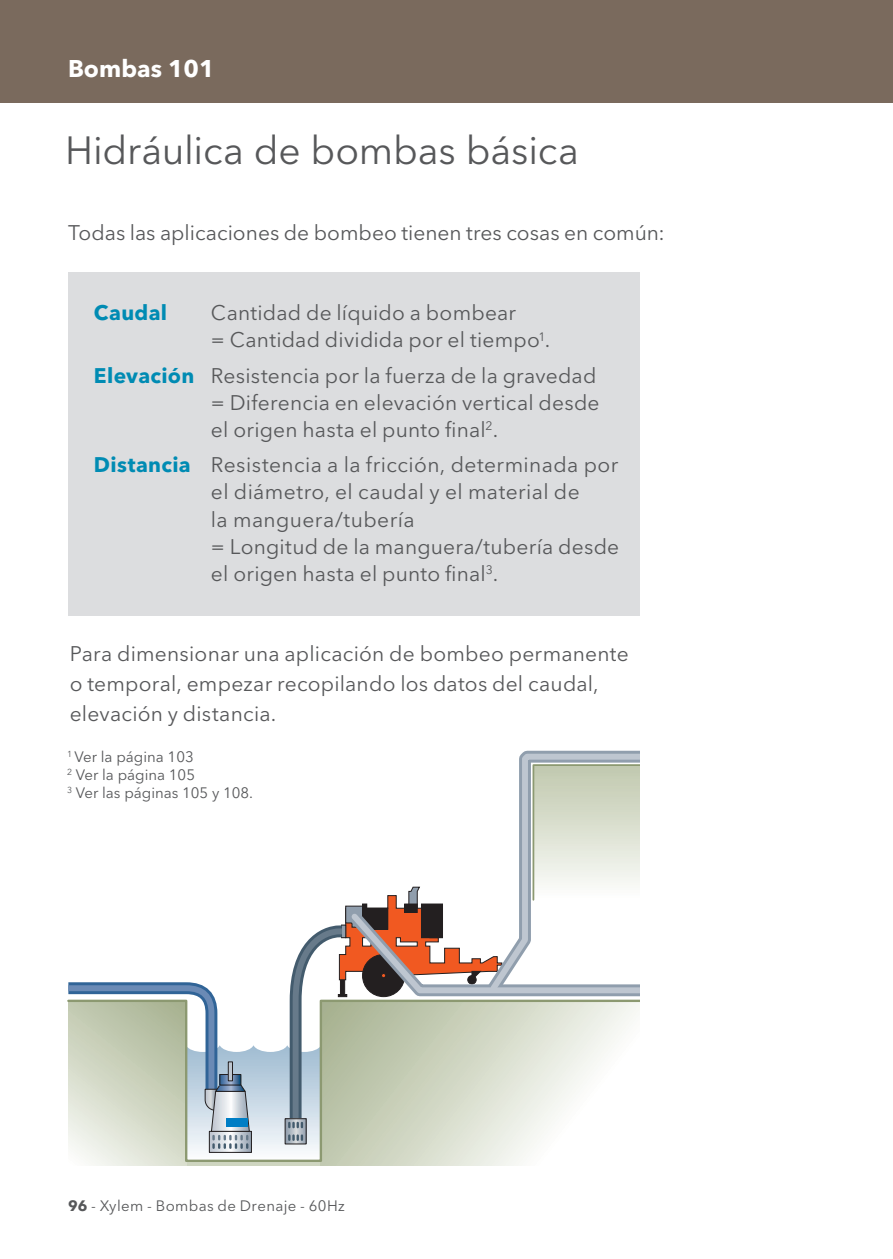
<style>
.page{position:relative;width:893px;height:1259px;background:#fff}
.page>*{position:absolute;margin:0;border:0;box-sizing:border-box;transform-origin:0 0}
.Rudimentary{font:39px "Avenir Next LT Pro";letter-spacing:-.005em;color:#57585a}
.x_runningHead{font:700 24px "Avenir Next LT Pro";color:#fff}
.applications_Bullet{font:21px/27px "Avenir Next LT Pro";letter-spacing:.01em;color:#57585a}
.applications_Bullet-2{font:700 21px "Avenir Next LT Pro";letter-spacing:.015em;color:#008bb3}
.Small_text_6p{font:15px "Avenir Next LT Pro";color:#57585a}
.Small_text_6p-2{font:15px "Avenir Next LT Pro";letter-spacing:.025em;color:#57585a}
.s1{font-weight:700;color:#008bb3}
.s2{font-weight:700}
</style>
<div class="page">
<svg style="left:67px;top:751px;width:572px;height:414px"></svg>
<div style="left:0;top:0;width:893px;height:103px;background:#7a6a5d"></div>
<div style="left:68px;top:272px;width:571px;height:344px;background:#dcdddf"></div>
<p class="x_runningHead" style="left:68px;top:54px;width:148px">Bombas 101</p>
<p class="Rudimentary" style="left:65px;top:127px;width:515px">Hidráulica de bombas básica</p>
<p class="applications_Bullet" style="left:68px;top:220px;width:598px">Todas las aplicaciones de bombeo tienen tres cosas en común:</p>
<p class="applications_Bullet-2" style="left:94px;top:300px;width:75px">Caudal</p>
<p class="applications_Bullet" style="left:211px;top:300px;width:341px">Cantidad de líquido a bombear<br>= Cantidad dividida por el tiempo<sup>1</sup>.</p>
<p class="applications_Bullet" style="left:211px;top:362px;width:390px;text-indent:-117px"><span class="s1">Elevación</span> Resistencia por la fuerza de la gravedad = Diferencia en elevación vertical desde el origen hasta el punto final<sup>2</sup>.</p>
<p class="applications_Bullet" style="left:211px;top:452px;width:410px;text-indent:-117px"><span class="s1">Distancia</span> Resistencia a la fricción, determinada por el diámetro, el caudal y el material de<br>la manguera/tubería<br>= Longitud de la manguera/tubería desde el origen hasta el punto final<sup>3</sup>.</p>
<p class="applications_Bullet" style="left:70px;top:638px;width:560px;line-height:30px">Para dimensionar una aplicación de bombeo permanente o temporal, empezar recopilando los datos del caudal, elevación y distancia.</p>
<p class="Small_text_6p" style="left:67px;top:747px;width:128px"><sup>1</sup> Ver la página 103</p>
<p class="Small_text_6p" style="left:67px;top:765px;width:129px"><sup>2</sup> Ver la página 105</p>
<p class="Small_text_6p" style="left:67px;top:783px;width:187px"><sup>3</sup> Ver las páginas 105 y 108.</p>
<p class="Small_text_6p-2" style="left:68px;top:1196px;width:278px"><span class="s2">96</span> - Xylem - Bombas de Drenaje - 60Hz</p>
</div>
